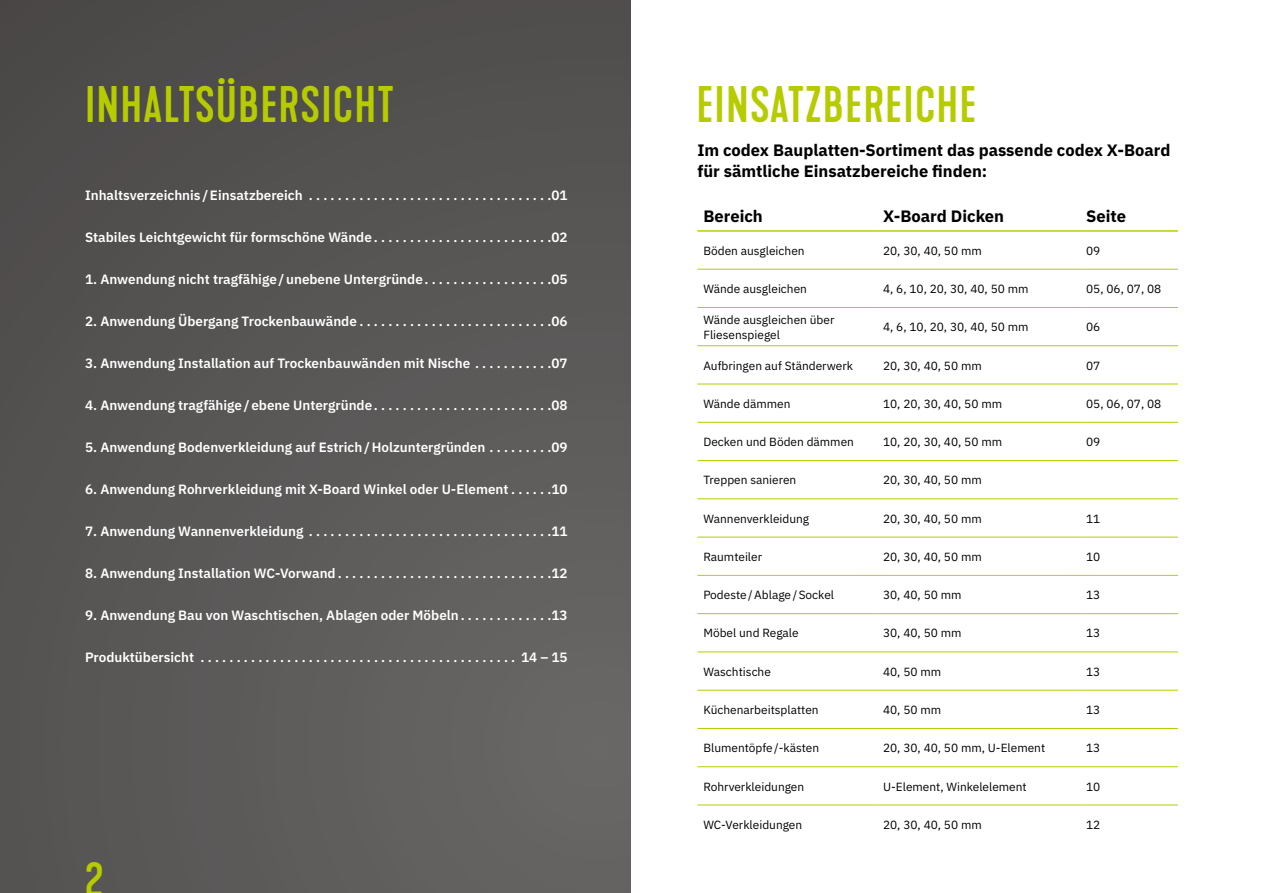
<style>
.page{position:relative;width:1263px;height:893px;background:#fff}
.page>*{position:absolute;margin:0;border:0;box-sizing:border-box;transform-origin:0 0}
.t1{font:500 48px "Kapra Neue";letter-spacing:.025em;color:#b6cc00}
.t2{font:500 45px "Kapra Neue";color:#b6cc00}
.t3{font:700 16.5px/21px "IBM Plex Sans";color:#000}
.t4{font:600 13.5px "IBM Plex Sans";color:#fff}
.t5{font:11.85px/14.9px "IBM Plex Sans";color:#000}
</style>
<div class="page">
<div style="left:0;top:0;width:1263px;height:893px;background:linear-gradient(to bottom,#4f4d4c,#626160)"></div>
<div style="left:631px;top:0;width:632px;height:893px;background:#fff"></div>
<hr style="left:697px;top:269px;width:180px;height:1px;background:#b6cc00">
<hr style="left:877px;top:269px;width:203px;height:1px;background:#b6cc00">
<hr style="left:1080px;top:269px;width:98px;height:1px;background:#b6cc00">
<hr style="left:697px;top:307px;width:180px;height:1px;background:#b6cc00">
<hr style="left:877px;top:307px;width:203px;height:1px;background:#b6cc00">
<hr style="left:1080px;top:307px;width:98px;height:1px;background:#b6cc00">
<hr style="left:697px;top:345px;width:180px;height:1px;background:#b6cc00">
<hr style="left:877px;top:345px;width:203px;height:1px;background:#b6cc00">
<hr style="left:1080px;top:345px;width:98px;height:1px;background:#b6cc00">
<hr style="left:697px;top:384px;width:180px;height:1px;background:#b6cc00">
<hr style="left:877px;top:384px;width:203px;height:1px;background:#b6cc00">
<hr style="left:1080px;top:384px;width:98px;height:1px;background:#b6cc00">
<hr style="left:697px;top:422px;width:180px;height:1px;background:#b6cc00">
<hr style="left:877px;top:422px;width:203px;height:1px;background:#b6cc00">
<hr style="left:1080px;top:422px;width:98px;height:1px;background:#b6cc00">
<hr style="left:697px;top:460px;width:180px;height:1px;background:#b6cc00">
<hr style="left:877px;top:460px;width:203px;height:1px;background:#b6cc00">
<hr style="left:1080px;top:460px;width:98px;height:1px;background:#b6cc00">
<hr style="left:697px;top:498px;width:180px;height:1px;background:#b6cc00">
<hr style="left:877px;top:498px;width:203px;height:1px;background:#b6cc00">
<hr style="left:1080px;top:498px;width:98px;height:1px;background:#b6cc00">
<hr style="left:697px;top:537px;width:180px;height:1px;background:#b6cc00">
<hr style="left:877px;top:537px;width:203px;height:1px;background:#b6cc00">
<hr style="left:1080px;top:537px;width:98px;height:1px;background:#b6cc00">
<hr style="left:697px;top:575px;width:180px;height:1px;background:#b6cc00">
<hr style="left:877px;top:575px;width:203px;height:1px;background:#b6cc00">
<hr style="left:1080px;top:575px;width:98px;height:1px;background:#b6cc00">
<hr style="left:697px;top:613px;width:180px;height:1px;background:#b6cc00">
<hr style="left:877px;top:613px;width:203px;height:1px;background:#b6cc00">
<hr style="left:1080px;top:613px;width:98px;height:1px;background:#b6cc00">
<hr style="left:697px;top:652px;width:180px;height:1px;background:#b6cc00">
<hr style="left:877px;top:652px;width:203px;height:1px;background:#b6cc00">
<hr style="left:1080px;top:652px;width:98px;height:1px;background:#b6cc00">
<hr style="left:697px;top:690px;width:180px;height:1px;background:#b6cc00">
<hr style="left:877px;top:690px;width:203px;height:1px;background:#b6cc00">
<hr style="left:1080px;top:690px;width:98px;height:1px;background:#b6cc00">
<hr style="left:697px;top:728px;width:180px;height:1px;background:#b6cc00">
<hr style="left:877px;top:728px;width:203px;height:1px;background:#b6cc00">
<hr style="left:1080px;top:728px;width:98px;height:1px;background:#b6cc00">
<hr style="left:697px;top:766px;width:180px;height:1px;background:#b6cc00">
<hr style="left:877px;top:766px;width:203px;height:1px;background:#b6cc00">
<hr style="left:1080px;top:766px;width:98px;height:1px;background:#b6cc00">
<hr style="left:697px;top:805px;width:180px;height:1px;background:#b6cc00">
<hr style="left:877px;top:805px;width:203px;height:1px;background:#b6cc00">
<hr style="left:1080px;top:805px;width:98px;height:1px;background:#b6cc00">
<hr style="left:697px;top:230px;width:180px;height:2px;background:#b6cc00">
<hr style="left:877px;top:230px;width:203px;height:2px;background:#b6cc00">
<hr style="left:1080px;top:230px;width:98px;height:2px;background:#b6cc00">
<h1 class="t1" style="left:85px;top:76px;width:310px">INHALTSÜBERSICHT</h1>
<p class="t4" style="left:85px;top:185px;width:484px">Inhaltsverzeichnis /Einsatzbereich . . . . . . . . . . . . . . . . . . . . . . . . . . . . . . . . . 01</p>
<p class="t4" style="left:85px;top:227px;width:484px">Stabiles Leichtgewicht für formschöne Wände . . . . . . . . . . . . . . . . . . . . . . . . 02</p>
<p class="t4" style="left:85px;top:269px;width:484px">1. Anwendung nicht tragfähige/unebene Untergründe . . . . . . . . . . . . . . . . . 05</p>
<p class="t4" style="left:85px;top:311px;width:484px">2. Anwendung Übergang Trockenbauwände . . . . . . . . . . . . . . . . . . . . . . . . . . 06</p>
<p class="t4" style="left:85px;top:353px;width:484px">3. Anwendung Installation auf Trockenbauwänden mit Nische . . . . . . . . . . 07</p>
<p class="t4" style="left:85px;top:395px;width:484px">4. Anwendung tragfähige/ebene Untergründe . . . . . . . . . . . . . . . . . . . . . . . . 08</p>
<p class="t4" style="left:85px;top:437px;width:484px">5. Anwendung Bodenverkleidung auf Estrich/Holzuntergründen . . . . . . . . 09</p>
<p class="t4" style="left:85px;top:479px;width:484px">6. Anwendung Rohrverkleidung mit X-Board Winkel oder U-Element . . . . . 10</p>
<p class="t4" style="left:85px;top:521px;width:484px">7. Anwendung Wannenverkleidung . . . . . . . . . . . . . . . . . . . . . . . . . . . . . . . . . 11</p>
<p class="t4" style="left:85px;top:563px;width:484px">8. Anwendung Installation WC-Vorwand . . . . . . . . . . . . . . . . . . . . . . . . . . . . . 12</p>
<p class="t4" style="left:85px;top:605px;width:484px">9. Anwendung Bau von Waschtischen, Ablagen oder Möbeln . . . . . . . . . . . . 13</p>
<p class="t4" style="left:85px;top:647px;width:484px">Produktübersicht . . . . . . . . . . . . . . . . . . . . . . . . . . . . . . . . . . . . . . . . . . . . 14 – 15</p>
<h2 class="t2" style="left:85px;top:853px;width:20px">2</h2>
<h1 class="t1" style="left:696px;top:76px;width:282px">EINSATZBEREICHE</h1>
<p class="t3" style="left:697px;top:138px;width:475px">Im codex Bauplatten-Sortiment das passende codex X-Board für sämtliche Einsatzbereiche finden:</p>
<p class="t3" style="left:703px;top:204px;width:61px">Bereich</p>
<p class="t3" style="left:883px;top:204px;width:123px">X-Board Dicken</p>
<p class="t3" style="left:1086px;top:204px;width:42px">Seite</p>
<p class="t5" style="left:703px;top:242px;width:103px">Böden ausgleichen</p>
<p class="t5" style="left:883px;top:242px;width:100px">20, 30, 40, 50 mm</p>
<p class="t5" style="left:1086px;top:242px;width:16px">09</p>
<p class="t5" style="left:703px;top:280px;width:105px">Wände ausgleichen</p>
<p class="t5" style="left:883px;top:280px;width:147px">4, 6, 10, 20, 30, 40, 50 mm</p>
<p class="t5" style="left:1086px;top:280px;width:77px">05, 06, 07, 08</p>
<p class="t5" style="left:703px;top:311px;width:133px">Wände ausgleichen über<br>Fliesenspiegel</p>
<p class="t5" style="left:883px;top:319px;width:147px">4, 6, 10, 20, 30, 40, 50 mm</p>
<p class="t5" style="left:1086px;top:319px;width:16px">06</p>
<p class="t5" style="left:703px;top:357px;width:151px">Aufbringen auf Ständerwerk</p>
<p class="t5" style="left:883px;top:357px;width:100px">20, 30, 40, 50 mm</p>
<p class="t5" style="left:1086px;top:357px;width:16px">07</p>
<p class="t5" style="left:703px;top:395px;width:89px">Wände dämmen</p>
<p class="t5" style="left:883px;top:395px;width:121px">10, 20, 30, 40, 50 mm</p>
<p class="t5" style="left:1086px;top:395px;width:77px">05, 06, 07, 08</p>
<p class="t5" style="left:703px;top:433px;width:152px">Decken und Böden dämmen</p>
<p class="t5" style="left:883px;top:433px;width:121px">10, 20, 30, 40, 50 mm</p>
<p class="t5" style="left:1086px;top:433px;width:16px">09</p>
<p class="t5" style="left:703px;top:472px;width:94px">Treppen sanieren</p>
<p class="t5" style="left:883px;top:472px;width:100px">20, 30, 40, 50 mm</p>
<p class="t5" style="left:703px;top:510px;width:107px">Wannenverkleidung</p>
<p class="t5" style="left:883px;top:510px;width:100px">20, 30, 40, 50 mm</p>
<p class="t5" style="left:1086px;top:510px;width:16px">11</p>
<p class="t5" style="left:703px;top:548px;width:60px">Raumteiler</p>
<p class="t5" style="left:883px;top:548px;width:100px">20, 30, 40, 50 mm</p>
<p class="t5" style="left:1086px;top:548px;width:16px">10</p>
<p class="t5" style="left:703px;top:586px;width:132px">Podeste/Ablage/Sockel</p>
<p class="t5" style="left:883px;top:586px;width:80px">30, 40, 50 mm</p>
<p class="t5" style="left:1086px;top:586px;width:16px">13</p>
<p class="t5" style="left:703px;top:625px;width:97px">Möbel und Regale</p>
<p class="t5" style="left:883px;top:625px;width:80px">30, 40, 50 mm</p>
<p class="t5" style="left:1086px;top:625px;width:16px">13</p>
<p class="t5" style="left:703px;top:663px;width:69px">Waschtische</p>
<p class="t5" style="left:883px;top:663px;width:60px">40, 50 mm</p>
<p class="t5" style="left:1086px;top:663px;width:16px">13</p>
<p class="t5" style="left:703px;top:701px;width:117px">Küchenarbeitsplatten</p>
<p class="t5" style="left:883px;top:701px;width:60px">40, 50 mm</p>
<p class="t5" style="left:1086px;top:701px;width:16px">13</p>
<p class="t5" style="left:703px;top:740px;width:117px">Blumentöpfe/-kästen</p>
<p class="t5" style="left:883px;top:740px;width:164px">20, 30, 40, 50 mm, U-Element</p>
<p class="t5" style="left:1086px;top:740px;width:16px">13</p>
<p class="t5" style="left:703px;top:778px;width:102px">Rohrverkleidungen</p>
<p class="t5" style="left:883px;top:778px;width:145px">U-Element, Winkelelement</p>
<p class="t5" style="left:1086px;top:778px;width:16px">10</p>
<p class="t5" style="left:703px;top:816px;width:100px">WC-Verkleidungen</p>
<p class="t5" style="left:883px;top:816px;width:100px">20, 30, 40, 50 mm</p>
<p class="t5" style="left:1086px;top:816px;width:16px">12</p>
</div>
